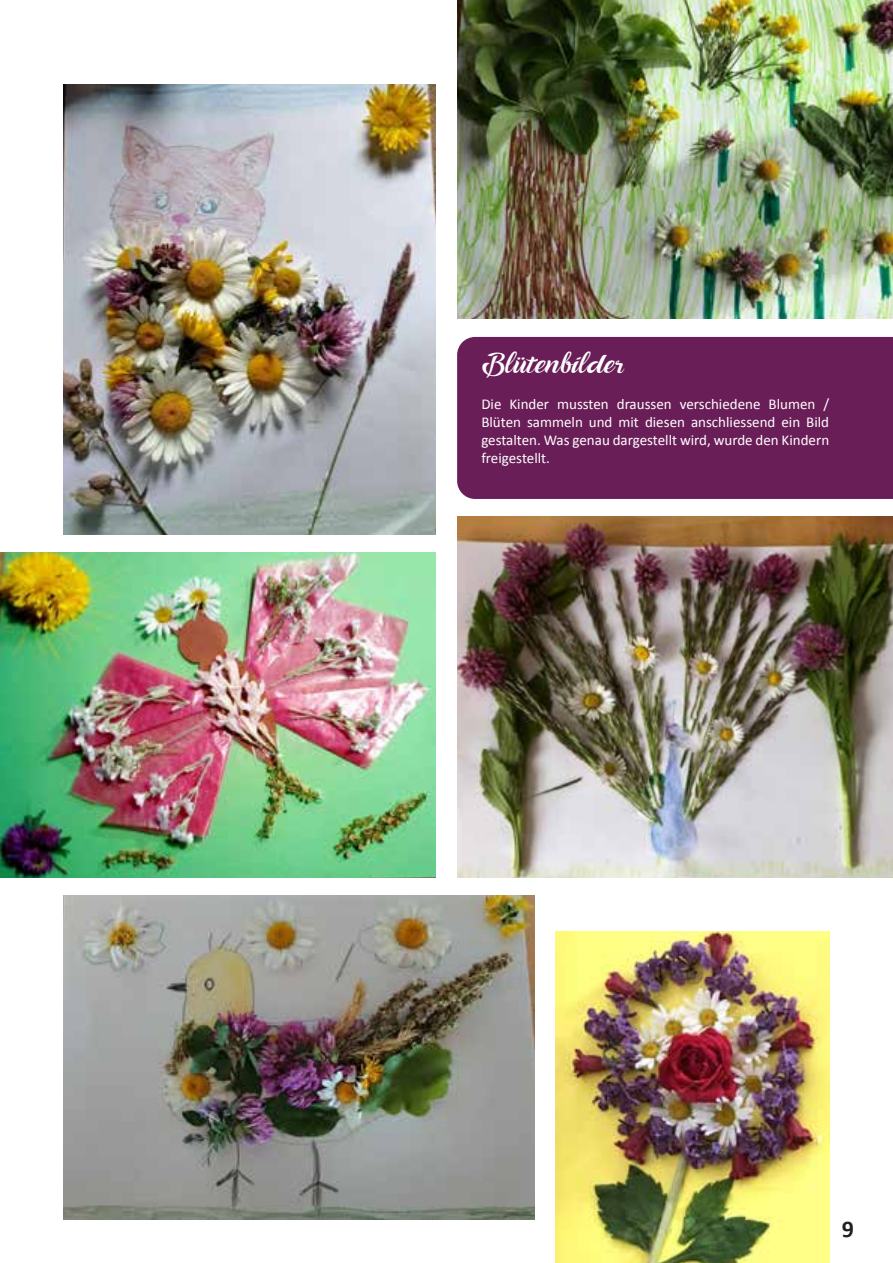
<style>
.page{position:relative;width:893px;height:1263px;background:#fff}
.page>*{position:absolute;margin:0;border:0;box-sizing:border-box;transform-origin:0 0}
.t1{font:24px "Ampera";letter-spacing:.03em;color:#fff}
.t2{font:700 24px "Calibri";color:#231f20}
.t3{font:15px/18px "Calibri";color:#fff;text-align:justify}
</style>
<div class="page">
<img style="left:64px;top:895px;width:470px;height:324px">
<img style="left:457px;top:0;width:436px;height:319px">
<img style="left:457px;top:517px;width:436px;height:360px">
<img style="left:64px;top:85px;width:372px;height:450px">
<img style="left:0;top:553px;width:436px;height:324px">
<img style="left:555px;top:931px;width:274px;height:332px">
<div style="left:457px;top:337px;width:436px;height:162px;background:#6a1e58"></div>
<h1 class="t1" style="left:481px;top:345px;width:145px">Blütenbilder</h1>
<p class="t3" style="left:481px;top:395px;width:349px">Die Kinder mussten draussen verschiedene Blumen / Blüten sammeln und mit diesen anschliessend ein Bild gestalten. Was genau dargestellt wird, wurde den Kindern freigestellt.</p>
<h1 class="t2" style="left:842px;top:1214px;width:14px">9</h1>
</div>
